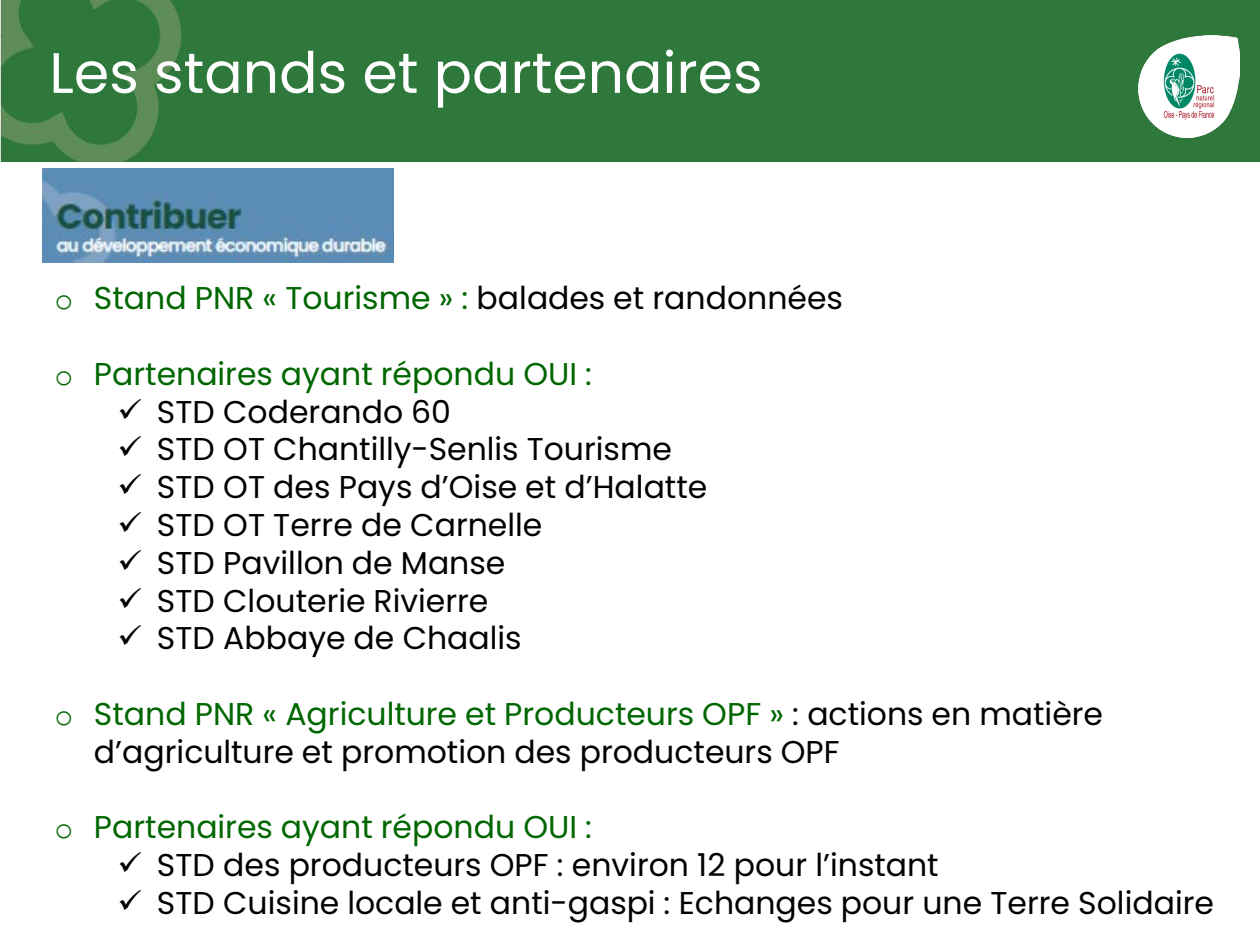
<style>
.page{position:relative;width:1260px;height:945px;background:#fff}
.page>*{position:absolute;margin:0;border:0;box-sizing:border-box;transform-origin:0 0}
.t1{font:56.88px "Poppins";color:#fff}
.t2{font:31.5px/37.8px "Poppins";color:#000}
.t3{font:31.5px "Poppins";color:#060}
.s1{font-family:"Courier New"}
.s2{color:#000}
.s3{font-family:"Courier New";color:#060}
.s4{color:#060}
</style>
<div class="page">
<div style="left:0;top:0;width:1260px;height:161px;background:#2e783b"></div>
<img style="left:1138px;top:36px;width:102px;height:101px">
<img style="left:42px;top:168px;width:352px;height:94px">
<h2 class="t1" style="left:49px;top:40px;width:715px">Les stands et partenaires</h2>
<p class="t3" style="left:55px;top:280px;width:790px"><span class="s1">o</span> Stand PNR « Tourisme » : <span class="s2">balades et randonnées</span></p>
<p class="t3" style="left:55px;top:356px;width:539px"><span class="s1">o</span> Partenaires ayant répondu OUI :</p>
<p class="t2" style="left:118px;top:393px;width:335px">✓ STD Coderando 60</p>
<p class="t2" style="left:118px;top:431px;width:556px">✓ STD OT Chantilly-Senlis Tourisme</p>
<p class="t2" style="left:118px;top:468px;width:591px">✓ STD OT des Pays d’Oise et d’Halatte</p>
<p class="t2" style="left:118px;top:506px;width:426px">✓ STD OT Terre de Carnelle</p>
<p class="t2" style="left:118px;top:544px;width:389px">✓ STD Pavillon de Manse</p>
<p class="t2" style="left:118px;top:582px;width:372px">✓ STD Clouterie Rivierre</p>
<p class="t2" style="left:118px;top:620px;width:406px">✓ STD Abbaye de Chaalis</p>
<p class="t2" style="left:94px;top:695px;width:1011px;text-indent:-39px"><span class="s3">o</span> <span class="s4">Stand PNR « Agriculture et Producteurs OPF »</span> : actions en matière d’agriculture et promotion des producteurs OPF</p>
<p class="t3" style="left:55px;top:809px;width:539px"><span class="s1">o</span> Partenaires ayant répondu OUI :</p>
<p class="t2" style="left:118px;top:846px;width:823px">✓ STD des producteurs OPF : environ 12 pour l’instant</p>
<p class="t2" style="left:118px;top:884px;width:1098px">✓ STD Cuisine locale et anti-gaspi : Echanges pour une Terre Solidaire</p>
</div>
